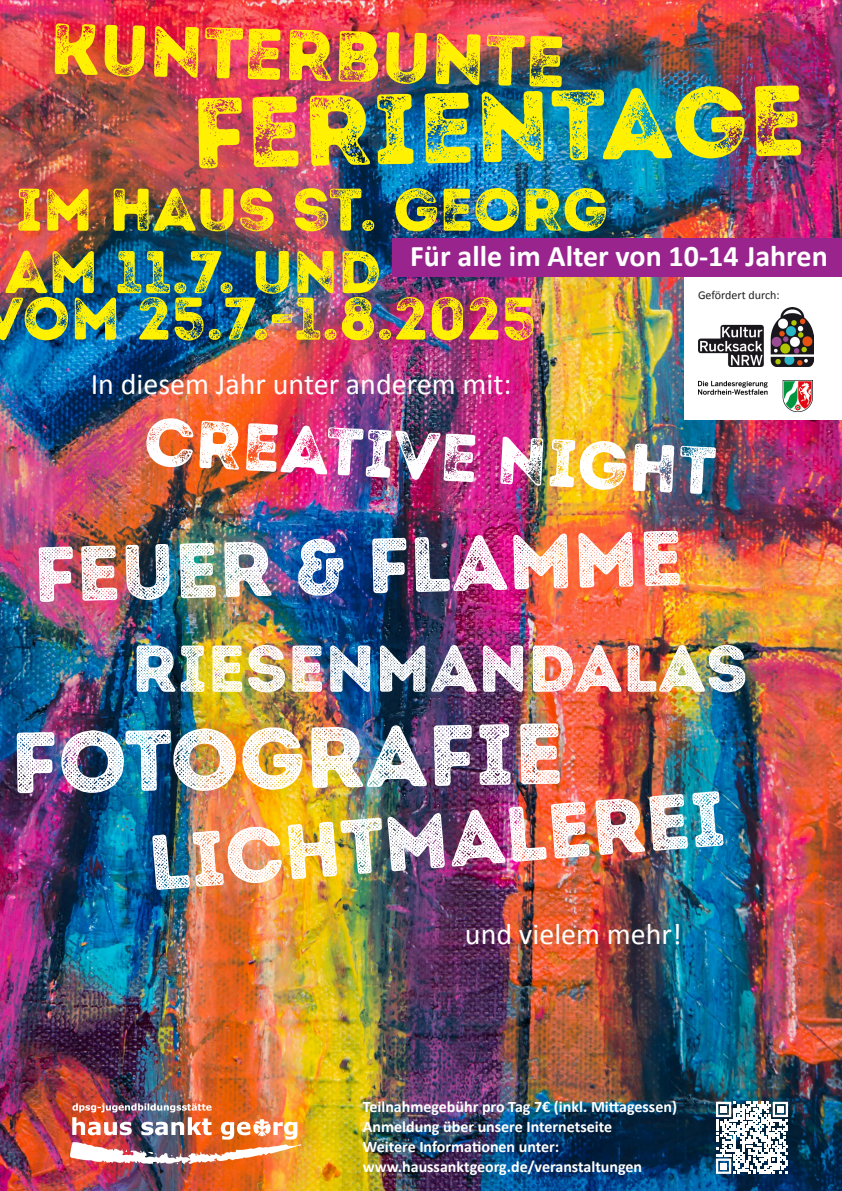
<style>
.page{position:relative;width:842px;height:1191px;background:#fff}
.page>*{position:absolute;margin:0;border:0;box-sizing:border-box;transform-origin:0 0}
.t1{font:100px "Intro Rust G Base";color:#fff101}
.t2{font:86.4px "Intro Rust H2 Base";color:#fff}
.t3{font:78px "Intro Rust H2 Base";color:#fff}
.t4{font:72px "Intro Rust G Base";color:#fff101}
.t5{font:67.5px "Intro Rust G Base";color:#fff}
.t6{font:66px "Intro Rust H2 Base";color:#fff}
.t7{font:60px "Intro Rust G Base";color:#fff101}
.t8{font:30px "Calibri";color:#fff}
.t9{font:700 30px "Calibri";color:#fff}
.t10{font:700 16px/20px "Calibri";color:#fff}
.t11{font:12px "Calibri";color:#231f20}
</style>
<div class="page">
<img style="left:0;top:0;width:842px;height:1191px">
<div style="left:685px;top:276px;width:157px;height:144px;background:#fff"></div>
<img style="left:698px;top:307px;width:115px;height:59px">
<img style="left:698px;top:380px;width:114px;height:32px">
<div style="left:393px;top:238px;width:449px;height:38px;background:#99248e"></div>
<img style="left:65px;top:1097px;width:239px;height:75px">
<svg style="left:716px;top:1101px;width:72px;height:72px"></svg>
<div style="left:720px;top:1106px;width:7px;height:6px;background:#fff"></div>
<div style="left:777px;top:1106px;width:7px;height:6px;background:#fff"></div>
<div style="left:720px;top:1163px;width:7px;height:6px;background:#fff"></div>
<h3 class="t4" style="left:50px;top:5px;width:518px;rotate:1deg">KUNTERBUNTE</h3>
<h1 class="t1" style="left:190px;top:69px;width:616px;rotate:-1deg">FERIENTAGE</h1>
<h3 class="t7" style="left:16px;top:171px;width:594px">IM HAUS ST. GEORG</h3>
<h3 class="t9" style="left:410px;top:238px;width:419px">Für alle im Alter von 10-14 Jahren</h3>
<h3 class="t7" style="left:5px;top:234px;width:379px">AM 11.7. UND</h3>
<p class="t11" style="left:698px;top:287px;width:83px">Gefördert durch:</p>
<h3 class="t7" style="left:-17px;top:280px;width:555px">VOM 25.7.-1.8.2025</h3>
<h3 class="t8" style="left:91px;top:365px;width:422px">In diesem Jahr unter anderem mit:</h3>
<h3 class="t5" style="left:146px;top:398px;width:574px;rotate:3deg">CREATIVE NIGHT</h3>
<h3 class="t3" style="left:33px;top:522px;width:651px;rotate:-1deg">FEUER &amp; FLAMME</h3>
<h3 class="t6" style="left:132px;top:626px;width:617px">RIESENMANDALAS</h3>
<h2 class="t2" style="left:10px;top:708px;width:555px;rotate:-1deg">FOTOGRAFIE</h2>
<h3 class="t3" style="left:145px;top:811px;width:580px;rotate:-4deg">LICHTMALEREI</h3>
<h3 class="t8" style="left:465px;top:915px;width:218px">und vielem mehr!</h3>
<p class="t10" style="left:363px;top:1095px;width:316px">Teilnahmegebühr pro Tag 7€ (inkl. Mittagessen)<br>Anmeldung über unsere Internetseite<br>Weitere Informationen unter: www.haussanktgeorg.de/veranstaltungen</p>
</div>
